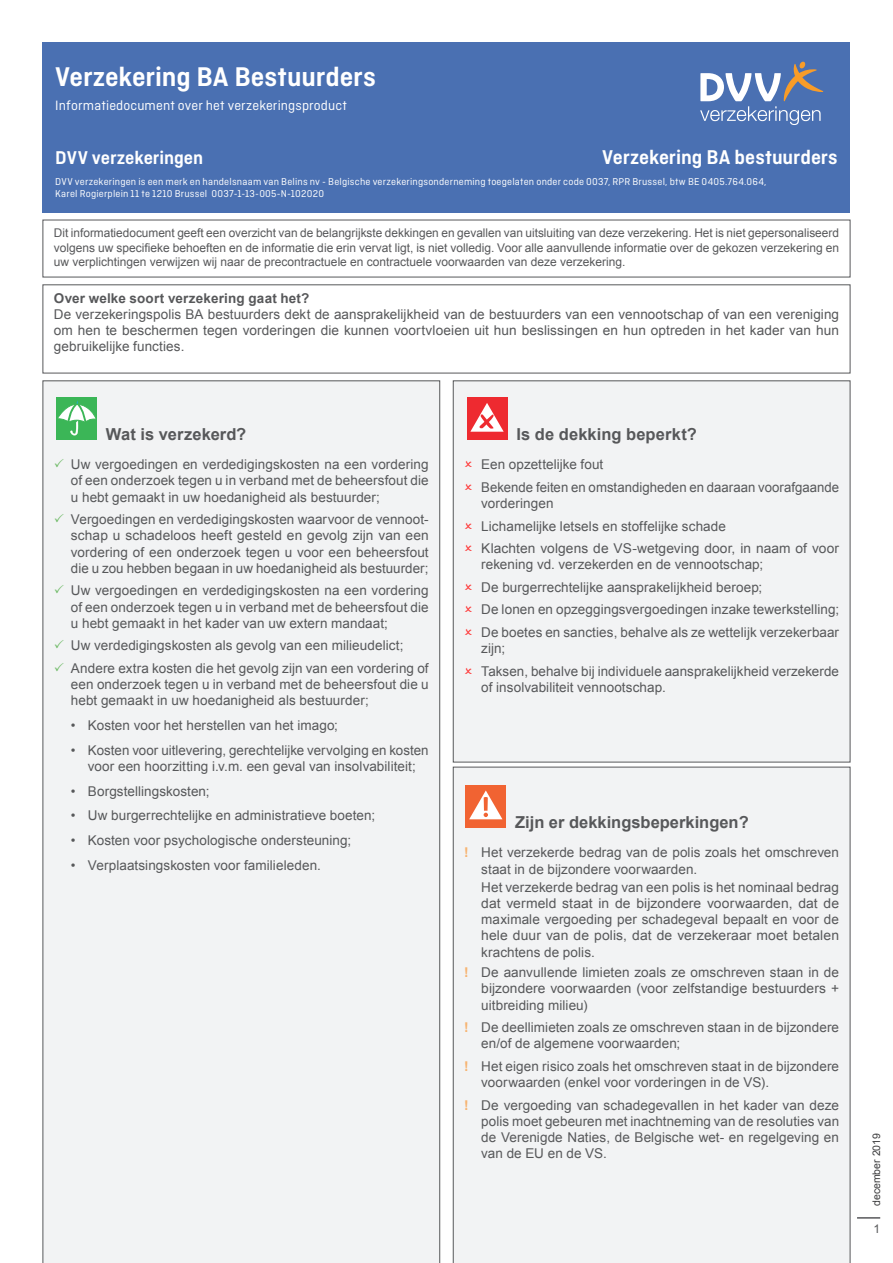
<style>
.page{position:relative;width:893px;height:1263px;background:#fff}
.page>*{position:absolute;margin:0;border:0;box-sizing:border-box;transform-origin:0 0}
.t1{font:600 28.5px "Ciutadella";letter-spacing:-.005em;color:#fff}
.t2{font:600 21px "Ciutadella";letter-spacing:-.005em;color:#fff}
.t3{font:600 19.5px "Ciutadella";color:#fff}
.subhead1{font:700 16.5px "Arial";color:#57585a}
.t4{font:14.25px "Ciutadella";letter-spacing:.01em;color:#fff}
.body{font:13.5px/16.2px "Arial";letter-spacing:.005em;color:#57585a;text-align:justify}
.body-2{font:700 13.5px "Arial";letter-spacing:.015em;color:#57585a}
.info{font:12px/14.4px "Arial";color:#57585a;text-align:justify}
.t5{font:10.5px/12px "Ciutadella";letter-spacing:.02em;color:#fff}
.t6{font:10.5px "Arial";color:#3e3e3f}
.s1{font-weight:700;color:#f7b370}
</style>
<div class="page">
<svg style="left:857px;top:1217px;width:23px;height:1px"></svg>
<div style="left:43px;top:43px;width:807px;height:170px;background:#4a70b2"></div>
<div style="left:43px;top:284px;width:807px;height:89px;border:1px solid #57585a"></div>
<div style="left:43px;top:380px;width:397px;height:883px;background:#f2f3f4"></div>
<div style="left:56px;top:397px;width:41px;height:43px;background:#3bb657"></div>
<svg style="left:58px;top:400px;width:38px;height:35px"></svg>
<div style="left:453px;top:381px;width:397px;height:381px;background:#f2f3f4"></div>
<div style="left:453px;top:380px;width:397px;height:382px;border:1px solid #57585a"></div>
<div style="left:467px;top:397px;width:40px;height:43px;background:#ee2a30"></div>
<svg style="left:470px;top:403px;width:34px;height:29px"></svg>
<div style="left:453px;top:767px;width:397px;height:496px;background:#f2f3f4"></div>
<div style="left:465px;top:785px;width:41px;height:42px;background:#f16332"></div>
<svg style="left:469px;top:790px;width:33px;height:29px"></svg>
<svg style="left:700px;top:62px;width:123px;height:63px"></svg>
<svg style="left:55px;top:459px;width:9px;height:8px"></svg>
<svg style="left:55px;top:514px;width:9px;height:8px"></svg>
<svg style="left:55px;top:585px;width:9px;height:9px"></svg>
<svg style="left:55px;top:640px;width:9px;height:8px"></svg>
<svg style="left:55px;top:662px;width:9px;height:9px"></svg>
<p class="t1" style="left:55px;top:61px;width:322px">Verzekering BA Bestuurders</p>
<p class="t4" style="left:55px;top:98px;width:293px">Informatiedocument over het verzekeringsproduct</p>
<p class="t3" style="left:55px;top:146px;width:150px">DVV verzekeringen</p>
<p class="t2" style="left:602px;top:145px;width:237px">Verzekering BA bestuurders</p>
<p class="t5" style="left:55px;top:176px;width:713px">DVV verzekeringen is een merk en handelsnaam van Belins nv - Belgische verzekeringsonderneming toegelaten onder code 0037, RPR Brussel, btw BE 0405.764.064,<br>Karel Rogierplein 11 te 1210 Brussel 0037-1-13-005-N-102020</p>
<p class="info" style="left:54px;top:226px;width:787px">Dit informatiedocument geeft een overzicht van de belangrijkste dekkingen en gevallen van uitsluiting van deze verzekering. Het is niet gepersonaliseerd volgens uw specifieke behoeften en de informatie die erin vervat ligt, is niet volledig. Voor alle aanvullende informatie over de gekozen verzekering en uw verplichtingen verwijzen wij naar de precontractuele en contractuele voorwaarden van deze verzekering.</p>
<p class="body-2" style="left:54px;top:289px;width:257px">Over welke soort verzekering gaat het?</p>
<p class="body" style="left:54px;top:306px;width:787px">De verzekeringspolis BA bestuurders dekt de aansprakelijkheid van de bestuurders van een vennootschap of van een vereniging om hen te beschermen tegen vorderingen die kunnen voortvloeien uit hun beslissingen en hun optreden in het kader van hun gebruikelijke functies.</p>
<p class="subhead1" style="left:106px;top:424px;width:142px">Wat is verzekerd?</p>
<p class="body" style="left:71px;top:456px;width:359px">Uw vergoedingen en verdedigingskosten na een vordering of een onderzoek tegen u in verband met de beheersfout die u hebt gemaakt in uw hoedanigheid als bestuurder;</p>
<p class="body" style="left:71px;top:511px;width:359px">Vergoedingen en verdedigingskosten waarvoor de vennoot&shy;schap u schadeloos heeft gesteld en gevolg zijn van een vordering of een onderzoek tegen u voor een beheersfout die u zou hebben begaan in uw hoedanigheid als bestuurder;</p>
<p class="body" style="left:71px;top:583px;width:359px">Uw vergoedingen en verdedigingskosten na een vordering of een onderzoek tegen u in verband met de beheersfout die u hebt gemaakt in het kader van uw extern mandaat;</p>
<p class="body" style="left:71px;top:638px;width:334px">Uw verdedigingskosten als gevolg van een milieudelict;</p>
<p class="body" style="left:71px;top:660px;width:359px">Andere extra kosten die het gevolg zijn van een vordering of een onderzoek tegen u in verband met de beheersfout die u hebt gemaakt in uw hoedanigheid als bestuurder;</p>
<p class="body" style="left:71px;top:717px;width:269px">• Kosten voor het herstellen van het imago;</p>
<p class="body" style="left:71px;top:742px;width:359px;text-align:center">• Kosten voor uitlevering, gerechtelijke vervolging en kosten voor een hoorzitting i.v.m. een geval van insolvabiliteit;</p>
<p class="body" style="left:71px;top:783px;width:140px">• Borgstellingskosten;</p>
<p class="body" style="left:71px;top:808px;width:306px">• Uw burgerrechtelijke en administratieve boeten;</p>
<p class="body" style="left:71px;top:832px;width:282px">• Kosten voor psychologische ondersteuning;</p>
<p class="body" style="left:71px;top:857px;width:251px">• Verplaatsingskosten voor familieleden.</p>
<p class="subhead1" style="left:516px;top:424px;width:182px">Is de dekking beperkt?</p>
<p class="body" style="left:481px;top:456px;width:124px">Een opzettelijke fout</p>
<p class="body" style="left:481px;top:479px;width:359px">Bekende feiten en omstandigheden en daaraan voorafgaande vorderingen</p>
<p class="body" style="left:481px;top:518px;width:246px">Lichamelijke letsels en stoffelijke schade</p>
<p class="body" style="left:481px;top:540px;width:359px">Klachten volgens de VS-wetgeving door, in naam of voor rekening vd. verzekerden en de vennootschap;</p>
<p class="body" style="left:481px;top:579px;width:283px">De burgerrechtelijke aansprakelijkheid beroep;</p>
<p class="body" style="left:481px;top:602px;width:359px">De lonen en opzeggingsvergoedingen inzake tewerkstelling;</p>
<p class="body" style="left:481px;top:624px;width:359px">De boetes en sancties, behalve als ze wettelijk verzekerbaar zijn;</p>
<p class="body" style="left:481px;top:663px;width:359px">Taksen, behalve bij individuele aansprakelijkheid verzekerde of insolvabiliteit vennootschap.</p>
<p class="subhead1" style="left:515px;top:812px;width:235px">Zijn er dekkingsbeperkingen?</p>
<p class="body" style="left:481px;top:845px;width:359px;text-indent:-17px"><span class="s1">!</span> Het verzekerde bedrag van de polis zoals het omschreven staat in de bijzondere voorwaarden.</p>
<p class="body" style="left:481px;top:879px;width:359px">Het verzekerde bedrag van een polis is het nominaal bedrag dat vermeld staat in de bijzondere voorwaarden, dat de maximale vergoeding per schadegeval bepaalt en voor de hele duur van de polis, dat de verzekeraar moet betalen krachtens de polis.</p>
<p class="body" style="left:481px;top:964px;width:359px;text-indent:-17px"><span class="s1">!</span> De aanvullende limieten zoals ze omschreven staan in de bijzondere voorwaarden (voor zelfstandige bestuurders + uitbreiding milieu)</p>
<p class="body" style="left:481px;top:1019px;width:359px;text-indent:-17px"><span class="s1">!</span> De deellimieten zoals ze omschreven staan in de bijzondere en/of de algemene voorwaarden;</p>
<p class="body" style="left:481px;top:1058px;width:359px;text-indent:-17px"><span class="s1">!</span> Het eigen risico zoals het omschreven staat in de bijzondere voorwaarden (enkel voor vorderingen in de VS).</p>
<p class="body" style="left:481px;top:1097px;width:359px;text-indent:-17px"><span class="s1">!</span> De vergoeding van schadegevallen in het kader van deze polis moet gebeuren met inachtneming van de resoluties van de Verenigde Naties, de Belgische wet- en regelgeving en van de EU en de VS.</p>
<p class="t6" style="left:870px;top:1206px;width:74px;rotate:-90deg">december 2019</p>
<p class="info" style="left:873px;top:1222px;width:8px">1</p>
</div>
